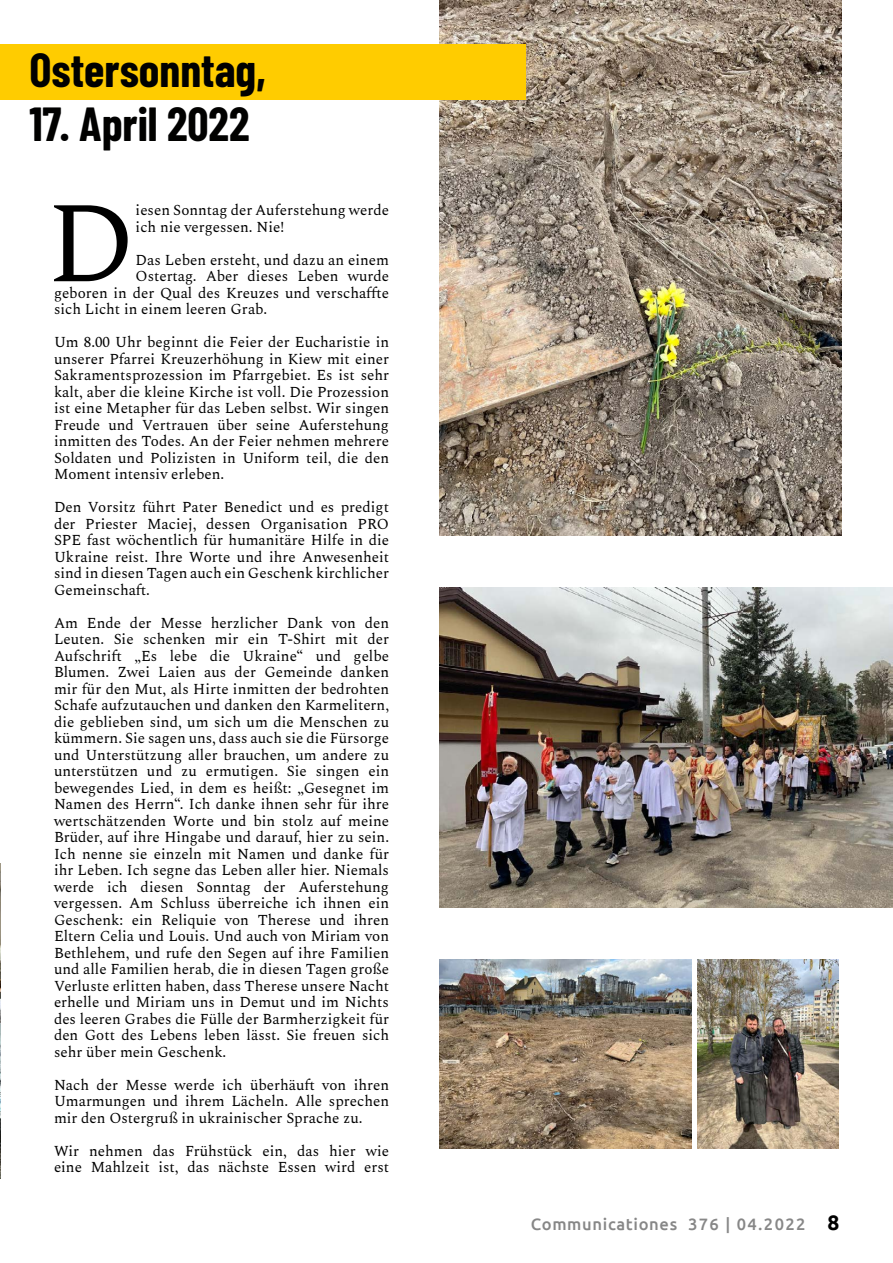
<style>
.page{position:relative;width:893px;height:1263px;background:#fff}
.page>*{position:absolute;margin:0;border:0;box-sizing:border-box;transform-origin:0 0}
.t1{font:115.05px "Spectral";color:#000}
.t2{font:700 46.65px "Barlow Condensed";color:#010100}
.t3{font:500 16.5px "Ubuntu";letter-spacing:.04em;color:#878787}
.t4{font:15px/16.5px "Spectral";color:#000;text-align:justify}
.s1{font-weight:700;font-size:21px;color:#000}
</style>
<div class="page">
<img style="left:440px;top:0;width:402px;height:536px">
<div style="left:0;top:44px;width:525px;height:56px;background:#fc0"></div>
<img style="left:0;top:1023px;width:1px;height:156px">
<img style="left:0;top:863px;width:1px;height:160px">
<img style="left:440px;top:587px;width:453px;height:321px">
<img style="left:697px;top:959px;width:142px;height:189px">
<img style="left:440px;top:959px;width:251px;height:189px">
<h2 class="t2" style="left:29px;top:37px;width:238px">Ostersonntag,</h2>
<h2 class="t2" style="left:29px;top:91px;width:222px">17. April 2022</h2>
<h1 class="t1" style="left:47px;top:160px;width:91px">D</h1>
<p class="t4" style="left:136px;top:201px;width:255px">iesen Sonntag der Auferstehung werde ich nie vergessen. Nie!</p>
<p class="t4" style="left:136px;top:250px;width:255px">Das Leben ersteht, und dazu an einem</p>
<p class="t4" style="left:136px;top:267px;width:255px">Ostertag. Aber dieses Leben wurde</p>
<p class="t4" style="left:54px;top:283px;width:337px">geboren in der Qual des Kreuzes und verschaffte</p>
<p class="t4" style="left:54px;top:300px;width:215px">sich Licht in einem leeren Grab.</p>
<p class="t4" style="left:54px;top:333px;width:337px">Um 8.00 Uhr beginnt die Feier der Eucharistie in unserer Pfarrei Kreuzerhöhung in Kiew mit einer Sakramentsprozession im Pfarrgebiet. Es ist sehr kalt, aber die kleine Kirche ist voll. Die Prozession ist eine Metapher für das Leben selbst. Wir singen Freude und Vertrauen über seine Auferstehung inmitten des Todes. An der Feier nehmen mehrere Soldaten und Polizisten in Uniform teil, die den Moment intensiv erleben.</p>
<p class="t4" style="left:54px;top:498px;width:337px">Den Vorsitz führt Pater Benedict und es predigt der Priester Maciej, dessen Organisation PRO SPE fast wöchentlich für humanitäre Hilfe in die Ukraine reist. Ihre Worte und ihre Anwesenheit sind in diesen Tagen auch ein Geschenk kirchlicher Gemeinschaft.</p>
<p class="t4" style="left:54px;top:613px;width:337px">Am Ende der Messe herzlicher Dank von den Leuten. Sie schenken mir ein T-Shirt mit der Aufschrift „Es lebe die Ukraine“ und gelbe Blumen. Zwei Laien aus der Gemeinde danken mir für den Mut, als Hirte inmitten der bedrohten Schafe aufzutauchen und danken den Karmelitern, die geblieben sind, um sich um die Menschen zu kümmern. Sie sagen uns, dass auch sie die Fürsorge und Unterstützung aller brauchen, um andere zu unterstützen und zu ermutigen. Sie singen ein bewegendes Lied, in dem es heißt: „Gesegnet im Namen des Herrn“. Ich danke ihnen sehr für ihre wertschätzenden Worte und bin stolz auf meine Brüder, auf ihre Hingabe und darauf, hier zu sein.<br>Ich nenne sie einzeln mit Namen und danke für ihr Leben. Ich segne das Leben aller hier. Niemals werde ich diesen Sonntag der Auferstehung vergessen. Am Schluss überreiche ich ihnen ein Geschenk: ein Reliquie von Therese und ihren Eltern Celia und Louis. Und auch von Miriam von Bethlehem, und rufe den Segen auf ihre Familien und alle Familien herab, die in diesen Tagen große Verluste erlitten haben, dass Therese unsere Nacht erhelle und Miriam uns in Demut und im Nichts des leeren Grabes die Fülle der Barmherzigkeit für den Gott des Lebens leben lässt. Sie freuen sich sehr über mein Geschenk.</p>
<p class="t4" style="left:54px;top:1075px;width:337px">Nach der Messe werde ich überhäuft von ihren Umarmungen und ihrem Lächeln. Alle sprechen mir den Ostergruß in ukrainischer Sprache zu.</p>
<p class="t4" style="left:54px;top:1141px;width:337px">Wir nehmen das Frühstück ein, das hier wie eine Mahlzeit ist, das nächste Essen wird erst</p>
<p class="t3" style="left:531px;top:1213px;width:310px">Communicationes 376 | 04.2022 <span class="s1">8</span></p>
</div>
